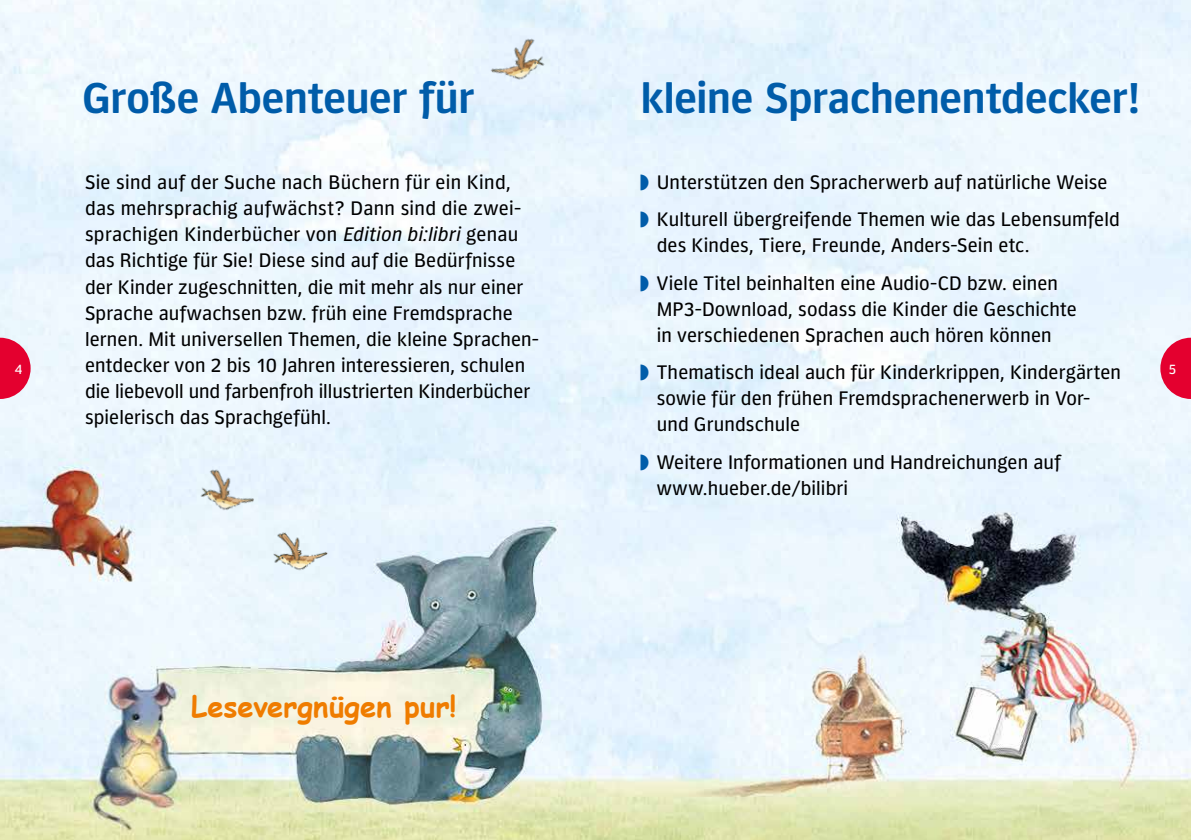
<style>
.page{position:relative;width:1191px;height:840px;background:#fff}
.page>*{position:absolute;margin:0;border:0;box-sizing:border-box;transform-origin:0 0}
.t1{font:44px "Forward Sans Semi";letter-spacing:-.005em;color:#005ca9}
.t2{font:700 29px "Comic Sans MS";color:#ef7c00}
.t3{font:20px/26px "Forward Sans";letter-spacing:.005em;color:#000}
.t4{font:14px "Forward Sans";color:#fff}
.s1{font-style:italic}
.s2{color:#005ca9}
</style>
<div class="page">
<img style="left:0;top:0;width:1191px;height:839px">
<img style="left:482px;top:27px;width:74px;height:68px">
<img style="left:188px;top:458px;width:73px;height:66px">
<img style="left:267px;top:524px;width:61px;height:53px">
<svg style="left:0;top:337px;width:31px;height:62px;background:#e5395f"></svg>
<svg style="left:1160px;top:337px;width:31px;height:62px;background:#e6395f"></svg>
<h1 class="t1" style="left:82px;top:72px;width:393px">Große Abenteuer für</h1>
<h1 class="t1" style="left:641px;top:72px;width:502px">kleine Sprachenentdecker!</h1>
<p class="t3" style="left:85px;top:168px;width:455px">Sie sind auf der Suche nach Büchern für ein Kind, das mehrsprachig aufwächst? Dann sind die zwei&shy;sprachigen Kinderbücher von <span class="s1">Edition bi:libri</span> genau das Richtige für Sie! Diese sind auf die Bedürfnisse der Kinder zugeschnitten, die mit mehr als nur einer Sprache aufwachsen bzw. früh eine Fremdsprache lernen. Mit universellen Themen, die kleine Sprachen&shy;entdecker von 2 bis 10 Jahren interessieren, schulen die liebevoll und farbenfroh illustrierten Kinderbücher spielerisch das Sprachgefühl.</p>
<p class="t3" style="left:639px;top:162px;width:481px;line-height:37.4px"><span class="s2">◗</span> Unterstützen den Spracherwerb auf natürliche Weise <span class="s2">◗</span> Kulturell übergreifende Themen wie das Lebensumfeld</p>
<p class="t3" style="left:639px;top:225px;width:420px;line-height:37.4px;text-align:center">des Kindes, Tiere, Freunde, Anders-Sein etc.<br><span class="s2">◗</span> Viele Titel beinhalten eine Audio-CD bzw. einen</p>
<p class="t3" style="left:657px;top:294px;width:421px">MP3-Download, sodass die Kinder die Geschichte in verschiedenen Sprachen auch hören können</p>
<p class="t3" style="left:657px;top:358px;width:466px;text-indent:-17px"><span class="s2">◗</span> Thematisch ideal auch für Kinderkrippen, Kindergärten sowie für den frühen Fremdsprachenerwerb in Vor&shy;und Grundschule</p>
<p class="t3" style="left:657px;top:447px;width:405px;text-indent:-17px"><span class="s2">◗</span> Weitere Informationen und Handreichungen auf www.hueber.de/bilibri</p>
<p class="t4" style="left:15px;top:359px;width:9px">4</p>
<p class="t4" style="left:1168px;top:359px;width:9px">5</p>
<h2 class="t2" style="left:191px;top:685px;width:267px">Lesevergnügen pur!</h2>
</div>
